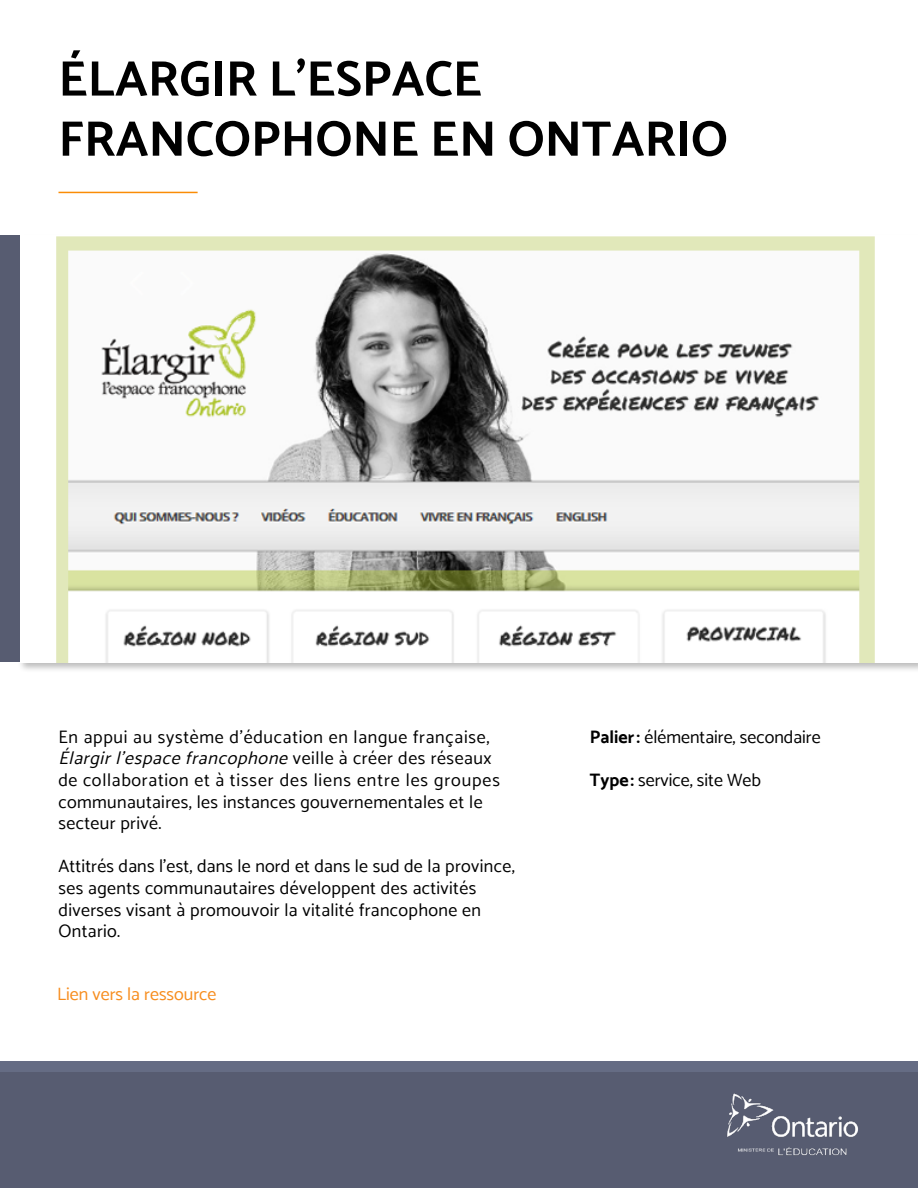
<style>
.page{position:relative;width:918px;height:1188px;background:#fff}
.page>*{position:absolute;margin:0;border:0;box-sizing:border-box;transform-origin:0 0}
.t1{font:700 50.1px/60.2px "Catamaran";color:#000}
.t2{font:18px/21.6px "Catamaran";letter-spacing:.04em;color:#000}
.t3{font:18px/21.6px "Catamaran";letter-spacing:.02em;color:#000}
.t4{font:18px "Catamaran";color:#000}
.t5{font:18px "Catamaran";color:#f78d1e}
.s1{font-style:italic}
.s2{font-weight:700}
</style>
<div class="page">
<div style="left:17px;top:234px;width:901px;height:439px;background:#000;opacity:.27"></div>
<img style="left:20px;top:236px;width:898px;height:426px">
<hr style="left:58px;top:192px;width:140px;height:1px;background:#fa8c06">
<div style="left:0;top:1061px;width:918px;height:127px;background:#656c84"></div>
<div style="left:0;top:1073px;width:918px;height:115px;background:#575c71"></div>
<img style="left:727px;top:1093px;width:131px;height:63px">
<div style="left:0;top:236px;width:20px;height:426px;background:#575c71"></div>
<h1 class="t1" style="left:58px;top:48px;width:671px">ÉLARGIR L’ESPACE<br>FRANCOPHONE EN ONTARIO</h1>
<p class="t2" style="left:58px;top:726px;width:443px">En appui au système d’éducation en langue française, <span class="s1">Élargirl’espacefrancophone</span>v e i l l e à c ré e r d e s ré s e a u x de collaboration et à tisser des liens entre les groupes communautaires, les instances gouvernementales et le secteur privé.</p>
<p class="t3" style="left:58px;top:855px;width:458px">Attitrés dans l’est, dans le nord et dans le sud de la province, ses agents communautaires développent des activités diverses visant à promouvoir la vitalité francophone en Ontario.</p>
<p class="t5" style="left:57px;top:983px;width:161px">Lien vers la ressource</p>
<p class="t4" style="left:590px;top:726px;width:232px"><span class="s2">Palier :</span> élémentaire, secondaire</p>
<p class="t4" style="left:590px;top:769px;width:173px"><span class="s2">Type:</span> service, site Web</p>
</div>
